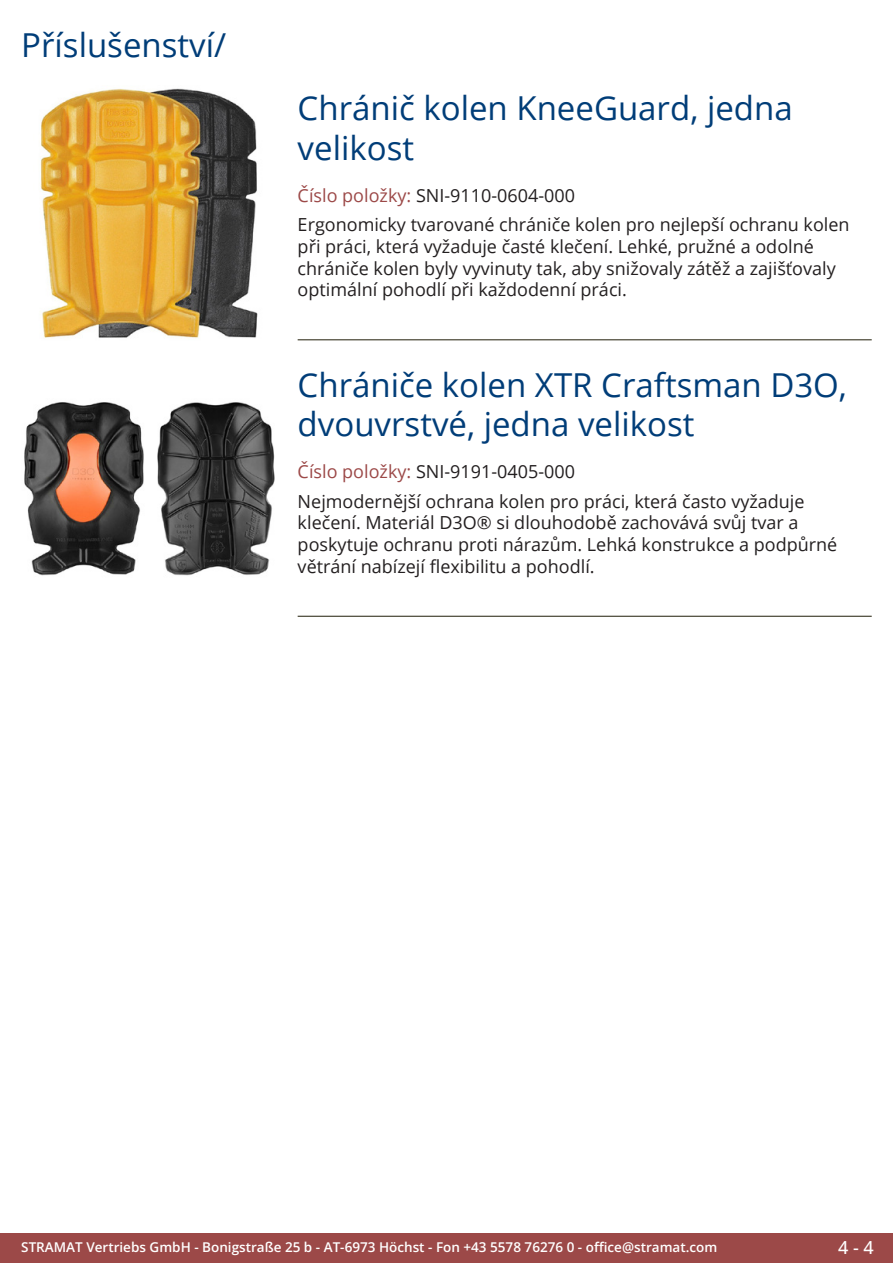
<style>
.page{position:relative;width:893px;height:1263px;background:#fff}
.page>*{position:absolute;margin:0;border:0;box-sizing:border-box;transform-origin:0 0}
.Produkttitel{font:33px/39.6px "Open Sans";color:#003d78}
.RastTitel{font:33px "Open Sans";color:#003d78}
.Beschreibung_Text{font:18px/21.6px "Open Sans";color:#231f20}
.TechDaten_Überschrif{font:18px "Open Sans";color:#231f20}
.t1{font:500 18px "Open Sans";color:#fff}
.t2{font:600 13.5px "Open Sans";color:#fff}
.s1{color:#9c4948}
</style>
<div class="page">
<div style="left:0;top:1233px;width:893px;height:30px;background:#9c4948"></div>
<hr style="left:298px;top:340px;width:574px;height:1px;background:#201d08">
<hr style="left:298px;top:616px;width:574px;height:1px;background:#201d08">
<img style="left:40px;top:88px;width:218px;height:251px">
<img style="left:24px;top:402px;width:251px;height:174px">
<p class="RastTitel" style="left:21px;top:22px;width:206px">Příslušenství/</p>
<p class="Produkttitel" style="left:298px;top:88px;width:496px">Chránič kolen KneeGuard, jedna velikost</p>
<p class="TechDaten_Überschrif" style="left:298px;top:183px;width:279px"><span class="s1">Číslo položky:</span> SNI-9110-0604-000</p>
<p class="Beschreibung_Text" style="left:298px;top:214px;width:553px">Ergonomicky tvarované chrániče kolen pro nejlepší ochranu kolen při práci, která vyžaduje časté klečení. Lehké, pružné a odolné chrániče kolen byly vyvinuty tak, aby snižovaly zátěž a zajišťovaly optimální pohodlí při každodenní práci.</p>
<p class="Produkttitel" style="left:298px;top:364px;width:551px">Chrániče kolen XTR Craftsman D3O, dvouvrstvé, jedna velikost</p>
<p class="TechDaten_Überschrif" style="left:298px;top:459px;width:279px"><span class="s1">Číslo položky:</span> SNI-9191-0405-000</p>
<p class="Beschreibung_Text" style="left:298px;top:490px;width:541px">Nejmodernější ochrana kolen pro práci, která často vyžaduje klečení. Materiál D3O® si dlouhodobě zachovává svůj tvar a poskytuje ochranu proti nárazům. Lehká konstrukce a podpůrné větrání nabízejí flexibilitu a pohodlí.</p>
<p class="t2" style="left:21px;top:1238px;width:698px">STRAMAT Vertriebs GmbH - Bonigstraße 25 b - AT-6973 Höchst - Fon +43 5578 76276 0 - office@stramat.com</p>
<p class="t1" style="left:838px;top:1234px;width:37px">4 - 4</p>
</div>
